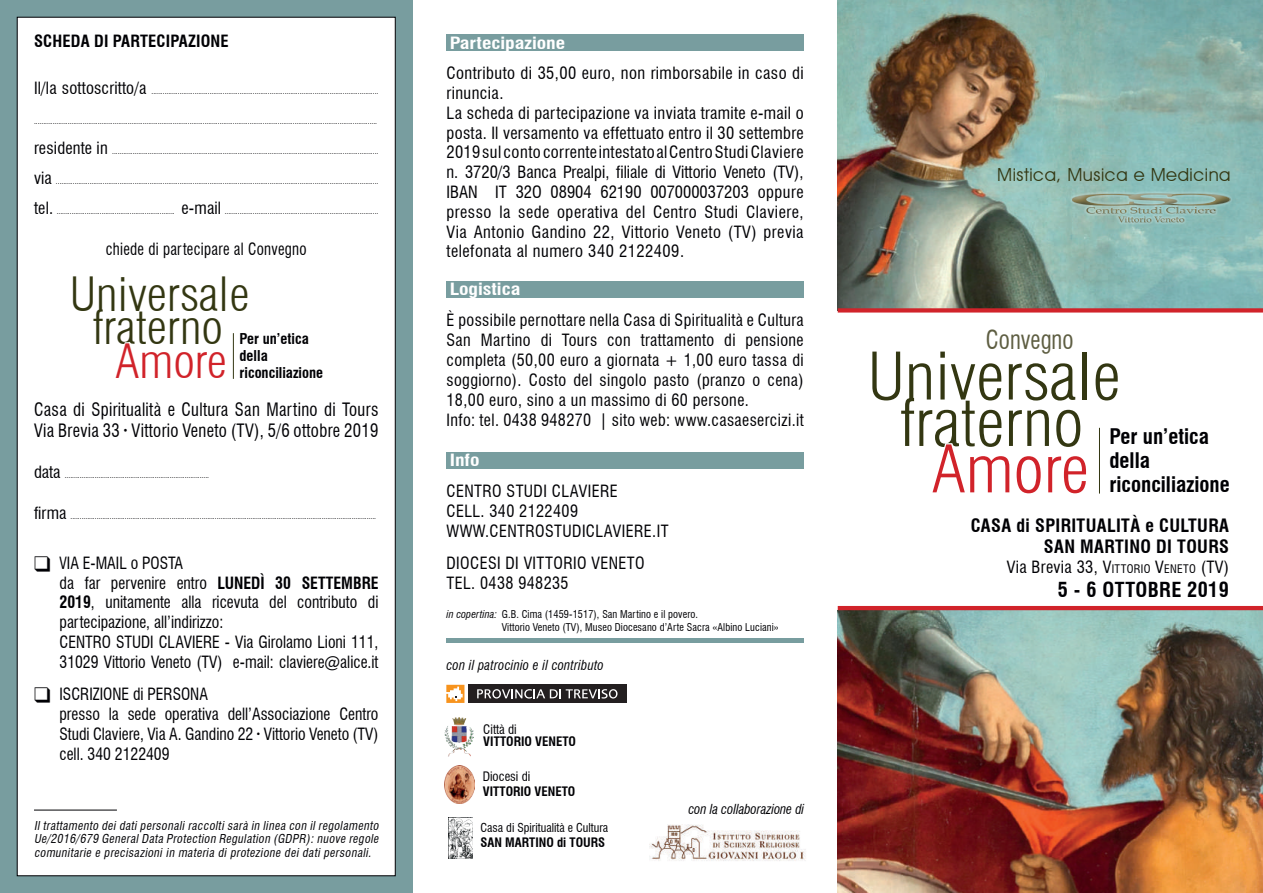
<style>
.page{position:relative;width:1263px;height:893px;background:#fff}
.page>*{position:absolute;margin:0;border:0;box-sizing:border-box;transform-origin:0 0}
.t1{font:300 condensed 64.35px/46.5px "Swiss 721 BT";color:#333712;text-align:center;scale:1.06 1}
.t2{font:300 condensed 64.35px "Swiss 721 BT";color:#d1232a;scale:1.06 1}
.t3{font:300 condensed 46.05px/33.3px "Swiss 721 BT";color:#333712;text-align:center;scale:1.05 1}
.t4{font:300 condensed 46.05px "Swiss 721 BT";color:#d1232a;scale:1.05 1}
.t5{font:condensed 25.5px "Swiss 721 BT";color:#5e5e42;scale:.9 1}
.t6{font:700 condensed 21px/24px "Swiss 721 BT";color:#000004}
.t7{font:700 condensed 20.25px "Swiss 721 BT";letter-spacing:.02em;color:#000004}
.t8{font:condensed 18px/21.6px "Swiss 721 BT";letter-spacing:.02em;color:#000004;scale:.93 1}
.t9{font:700 condensed 18px/21px "Swiss 721 BT";letter-spacing:.02em;color:#000004;text-align:right}
.t10{font:18px "Avant Garde IT Cby BT";letter-spacing:.03em;color:#333712}
.t11{font:condensed 16.5px/19.8px "Swiss 721 BT";letter-spacing:.025em;color:#000004}
.t12{font:condensed 16.5px/19.8px "Swiss 721 BT";color:#000004;text-align:right;scale:.95 1}
.t13{font:condensed 16.5px/19.8px "Swiss 721 BT";color:#000004;scale:.85 1}
.t14{font:condensed 16.5px "Swiss 721 BT";letter-spacing:.025em;color:#000004;scale:.9 1}
.t15{font:700 condensed 16.5px "Swiss 721 BT";color:#fff;scale:1.2 1}
.t16{font:700 condensed 16.5px "Swiss 721 BT";letter-spacing:.01em;color:#000004}
.t17{font:condensed 16.5px "Swiss 721 BT";letter-spacing:.025em;color:#000004;scale:.95 1}
.t18{font:700 condensed 14.55px/16.6px "Swiss 721 BT";color:#000004}
.t19{font:italic condensed 13.5px "Swiss 721 BT";letter-spacing:.02em;color:#000004;scale:.95 1}
.t20{font:italic condensed 13.5px "Swiss 721 BT";color:#000004;scale:.95 1}
.t21{font:700 condensed 12.75px "Swiss 721 BT";color:#000004}
.t22{font:condensed 12.75px "Swiss 721 BT";color:#000004}
.t23{font:italic condensed 12px/13.5px "Swiss 721 BT";color:#000004;text-align:justify}
.t24{font:condensed 12px "Swiss 721 BT";color:#000004}
.t25{font:condensed 10.5px/12.6px "Swiss 721 BT";letter-spacing:.01em;color:#000004}
.t26{font:condensed 7.5px "Swiss 721 BT";color:#000004}
.s1{font-size:16.5px}
.s2{font-weight:700}
.s3{font-style:italic}
.s4{font-style:inherit}
.s5{font-size:11.55px}
</style>
<div class="page">
<div style="left:0;top:0;width:412px;height:893px;background:#789d9f"></div>
<div style="left:17px;top:17px;width:378px;height:859px;background:#fff"></div>
<img style="left:838px;top:0;width:425px;height:308px">
<img style="left:838px;top:610px;width:425px;height:283px">
<div style="left:1069px;top:190px;width:164px;height:35px;background:#fff;opacity:.75"></div>
<div style="left:1072px;top:193px;width:159px;height:30px;background:#fff;opacity:.75"></div>
<div style="left:1072px;top:194px;width:159px;height:29px;background:#231f20;opacity:.75"></div>
<div style="left:838px;top:308px;width:425px;height:5px;background:#d1232a"></div>
<hr style="left:838px;top:606px;width:425px;height:4px;background:#d1232a">
<hr style="left:1099px;top:428px;width:1px;height:66px;background:#333712">
<hr style="left:233px;top:333px;width:1px;height:46px;background:#333712">
<hr style="left:34px;top:810px;width:83px;height:1px;background:#000004">
<div style="left:446px;top:34px;width:358px;height:17px;background:#789d9f"></div>
<div style="left:446px;top:281px;width:358px;height:17px;background:#789d9f"></div>
<div style="left:446px;top:452px;width:358px;height:17px;background:#789d9f"></div>
<div style="left:446px;top:638px;width:358px;height:5px;background:#789d9f"></div>
<div style="left:468px;top:685px;width:158px;height:18px;background:#231f20"></div>
<svg style="left:477px;top:689px;width:140px;height:9px"></svg>
<svg style="left:446px;top:685px;width:18px;height:18px"></svg>
<img style="left:444px;top:717px;width:23px;height:28px">
<img style="left:444px;top:766px;width:31px;height:37px">
<img style="left:448px;top:817px;width:25px;height:41px">
<img style="left:649px;top:824px;width:157px;height:37px">
<h3 class="t16" style="left:34px;top:31px;width:196px">SCHEDA DI PARTECIPAZIONE</h3>
<h3 class="t15" style="left:450px;top:33px;width:98px">PARTECIPAZIONE</h3>
<p class="t26" style="left:34px;top:86px;width:346px"><span class="s1">Il/la sottoscritto/a</span> .........................................................................................................................</p>
<p class="t26" style="left:34px;top:116px;width:345px">.......................................................................................................................................................................................</p>
<p class="t26" style="left:34px;top:146px;width:346px"><span class="s1">residente in</span> ..............................................................................................................................................</p>
<p class="t26" style="left:34px;top:176px;width:346px"><span class="s1">via</span> ............................................................................................................................................................................</p>
<p class="t26" style="left:34px;top:206px;width:346px"><span class="s1">tel.</span> ............................................................... <span class="s1">e-mail</span> ..................................................................................</p>
<h3 class="t14" style="left:106px;top:239px;width:225px">chiede di partecipare al Convegno</h3>
<h2 class="t3" style="left:70px;top:278px;width:173px">Universale fraterno</h2>
<h2 class="t4" style="left:115px;top:333px;width:108px">Amore</h2>
<h3 class="t18" style="left:240px;top:331px;width:85px">PER UN’ETICA<br>DELLA<br>RICONCILIAZIONE</h3>
<h3 class="t8" style="left:34px;top:398px;width:372px">Casa di Spiritualità e Cultura San Martino di Tours<br>Via Brevia 33 <span class="s2">∙</span> Vittorio Veneto (TV), 5/6 ottobre 2019</h3>
<p class="t26" style="left:34px;top:471px;width:177px"><span class="s1">data</span> .............................................................................</p>
<p class="t26" style="left:34px;top:512px;width:344px"><span class="s1">firma</span> ...................................................................................................................................................................</p>
<h3 class="t13" style="left:60px;top:553px;width:377px;text-indent:-26px">❑ via e-mail o posta<br>da far pervenire entro <span class="s2">LUNEDÌ 30 SETTEMBRE<br>2019</span>, unitamente alla ricevuta del contributo di partecipazione, all’indirizzo:<br>Centro Studi</h3>
<h3 class="t12" style="left:60px;top:632px;width:337px">Clavi ere - Via Girolamo Lioni 111,<br>31029 Vittorio Veneto (TV) e-mail: claviere@alice.it</h3>
<h3 class="t17" style="left:34px;top:684px;width:35px">❑ iscri</h3>
<h3 class="t12" style="left:60px;top:684px;width:337px;text-align:left;text-indent:33px">zione di persona<br>presso la sede operativa dell’Associazione Centro Studi Claviere, Via A. Gandino 22 <span class="s2">∙</span> Vittorio Veneto (TV) cell. 340 2122409</h3>
<h3 class="t23" style="left:34px;top:819px;width:348px">Il trattamento dei dati personali raccolti sarà in linea con il regolamento Ue/2016/679 General Data Protection Regulation (GDPR): nuove regole comunitarie e precisazioni in materia di protezione dei dati personali.</h3>
<p class="t11" style="left:446px;top:63px;width:359px">Contributo di 35,00 euro, non rimborsabile in caso di rinuncia.<br>La scheda di partecipazione va inviata tramite e-mail o posta. Il versamento va effettuato entro il 30 settembre 2019 sul conto corrente intestato al Centro Studi Claviere n. 3720/3 Banca Prealpi, filiale di Vittorio Veneto (TV), IBAN</p>
<h3 class="t11" style="left:446px;top:182px;width:359px;text-align:justify;text-indent:49px">IT 32O 08904 62190 007000037203 oppure presso la sede operativa del Centro Studi Claviere, Via Antonio Gandino 22, Vittorio Veneto (TV) previa telefonata al numero 340 2122409.</h3>
<h3 class="t15" style="left:450px;top:279px;width:60px">LOGISTICA</h3>
<p class="t11" style="left:446px;top:311px;width:359px">è possibile pernottare nella Casa di Spiritualità e Cultura San Martino di Tours con trattamento di pensione completa (50,00 euro a giornata + 1,00 euro tassa di soggiorno). Costo del singolo pasto (pranzo o cena)<br>18,00 euro, sino a un massimo di 60 persone.<br>Info: tel. 0438 948270 | sito web: www.casaesercizi.it</p>
<h3 class="t15" style="left:450px;top:450px;width:26px">INFO</h3>
<h3 class="t11" style="left:446px;top:481px;width:173px;text-indent:105px">Claviere cell. 340 2122409 www.centrostudic</h3>
<h3 class="t11" style="left:446px;top:481px;width:78px">Centro Studi</h3>
<h3 class="t11" style="left:446px;top:514px;width:217px;line-height:32.5px;text-indent:149px">laviere.it<br>Diocesi di Vittorio Veneto</h3>
<h3 class="t11" style="left:446px;top:573px;width:124px">tel. 0438 948235</h3>
<h3 class="t25" style="left:502px;top:608px;width:279px;text-indent:-55px"><span class="s3">in copertina:</span> G.B. Cima (1459-1517), San Martino e il povero.<br>Vittorio Veneto (TV), Museo Diocesano d’Arte Sacra «Albino Luciani»</h3>
<h3 class="t19" style="left:446px;top:657px;width:167px">con il patrocinio e il contributo</h3>
<h3 class="t22" style="left:483px;top:721px;width:35px">Città di</h3>
<h3 class="t21" style="left:483px;top:733px;width:94px">VITTORIO VENETO</h3>
<h3 class="t22" style="left:483px;top:769px;width:49px">Diocesi di</h3>
<h3 class="t21" style="left:483px;top:784px;width:94px">VITTORIO VENETO</h3>
<h3 class="t24" style="left:480px;top:820px;width:129px">Casa di Spiritualità e Cultura</h3>
<h3 class="t21" style="left:480px;top:835px;width:126px">SAN MARTINO DI TOURS</h3>
<h3 class="t20" style="left:688px;top:801px;width:123px">con la collaborazione di</h3>
<h3 class="t10" style="left:997px;top:164px;width:235px">Mistica, Musica e Medicina</h3>
<h3 class="t5" style="left:986px;top:325px;width:99px">Convegno</h3>
<h1 class="t1" style="left:868px;top:353px;width:240px">Universale fraterno</h1>
<h1 class="t2" style="left:931px;top:430px;width:150px">Amore</h1>
<h3 class="t6" style="left:1109px;top:424px;width:122px">PER UN’ETICA<br>DELLA<br>RICONCILIAZIONE</h3>
<h3 class="t9" style="left:971px;top:515px;width:260px">CASA DI SPIRITUALITÀ E CULTURA<br>SAN MARTINO DI TOURS</h3>
<h3 class="t11" style="left:1007px;top:557px;width:224px">Via Brevia 33, <span class="s4">V</span><span class="s5">ITTORIO</span> <span class="s4">V</span><span class="s5">ENETO</span> (TV)</h3>
<h3 class="t7" style="left:1058px;top:578px;width:173px">5 - 6 OTTOBRE 2019</h3>
</div>
